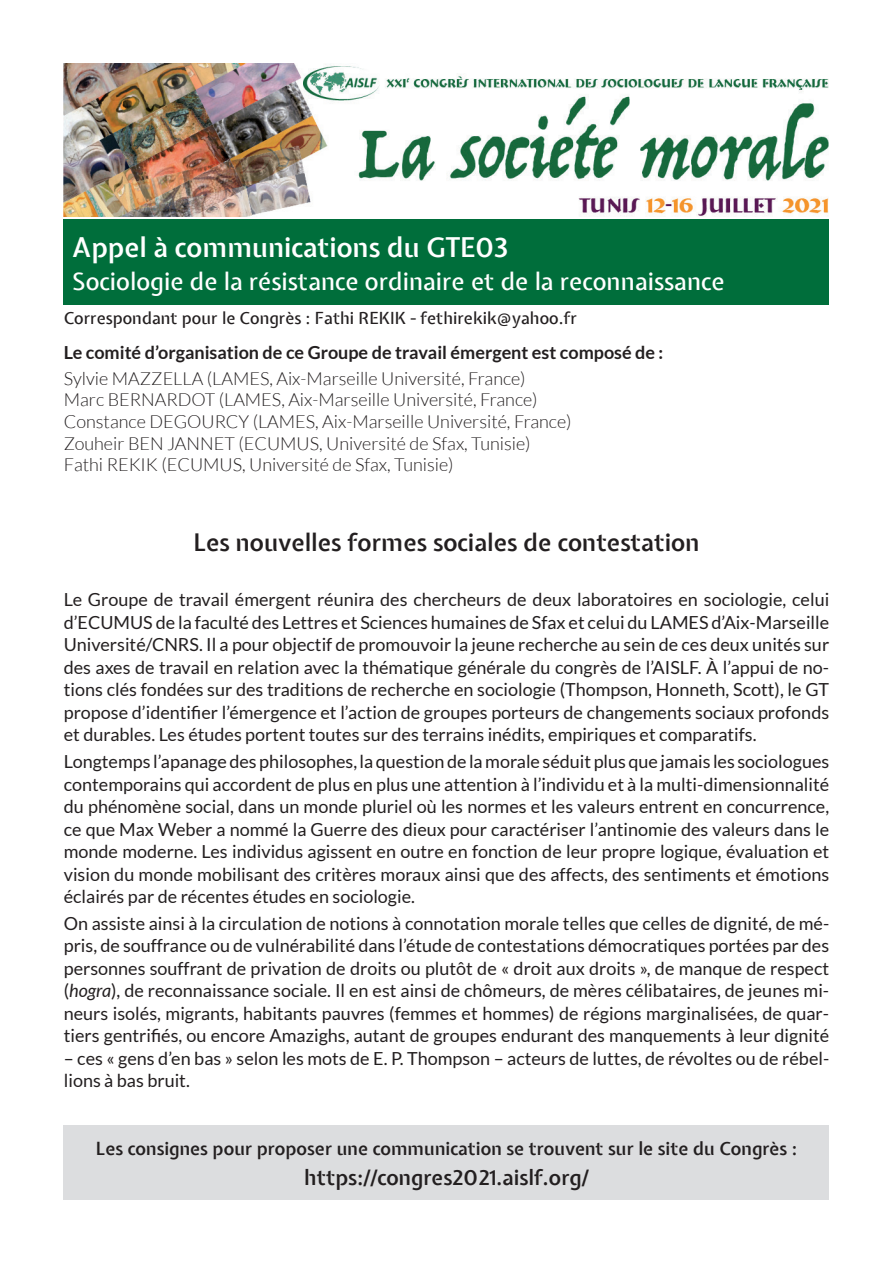
<style>
.page{position:relative;width:893px;height:1263px;background:#fff}
.page>*{position:absolute;margin:0;border:0;box-sizing:border-box;transform-origin:0 0}
.t1{font:600 27px "Expletus Sans";color:#fff}
.t2{font:500 24px "Expletus Sans";color:#fff}
.t3{font:600 24px "Expletus Sans";color:#231f20}
.t4{font:600 21px "Expletus Sans";color:#231f20}
.t5{font:18px/22.5px "Lato";color:#231f20;text-align:justify}
.t6{font:300 18px/21.6px "Lato";color:#231f20}
.t7{font:600 18px "Expletus Sans";color:#231f20}
.t8{font:700 18px "Lato";color:#231f20}
.t9{font:500 16.5px "Expletus Sans";color:#231f20}
.s1{font-style:italic}
</style>
<div class="page">
<img style="left:64px;top:64px;width:765px;height:153px">
<div style="left:64px;top:219px;width:765px;height:85px;background:#006e3b"></div>
<div style="left:64px;top:1125px;width:765px;height:74px;background:#dcdddf"></div>
<h1 class="t1" style="left:72px;top:233px;width:438px">Appel à communications du GTE03</h1>
<h2 class="t2" style="left:72px;top:269px;width:654px">Sociologie de la résistance ordinaire et de la reconnaissance</h2>
<p class="t9" style="left:64px;top:309px;width:514px">Correspondant pour le Congrès : Fathi Rekik - fethirekik@yahoo.fr</p>
<p class="t8" style="left:64px;top:342px;width:601px">Le comité d’organisation de ce Groupe de travail émergent est composé de :</p>
<p class="t6" style="left:64px;top:368px;width:509px">Sylvie Mazzella (LAMES, Aix-Marseille Université, France)<br>Marc Bernardot (LAMES, Aix-Marseille Université, France)<br>Constance D egou rcy (LAMES, Aix-Marseille Université, France)<br>Zouheir Ben Jannet (ECUMUS, Université de Sfax, Tunisie)<br>Fathi Rekik (ECUMUS, Université de Sfax, Tunisie)</p>
<h2 class="t3" style="left:193px;top:529px;width:508px">Les nouvelles formes sociales de contestation</h2>
<p class="t5" style="left:64px;top:588px;width:767px">Le Groupe de travail émergent réunira des chercheurs de deux laboratoires en sociologie, celui d’ECUMUS de la faculté des Lettres et Sciences humaines de Sfax et celui du LAMES d’Aix-Marseille Université/CNRS. Il a pour objectif de promouvoir la jeune recherche au sein de ces deux unités sur des axes de travail en relation avec la thématique générale du congrès de l’AISLF. À l’appui de no&shy;tions clés fondées sur des traditions de recherche en sociologie (Thompson, Honneth, Scott), le GT propose d’identifier l’émergence et l’action de groupes porteurs de changements sociaux profonds et durables. Les études portent toutes sur des terrains inédits, empiriques et comparatifs.</p>
<p class="t5" style="left:64px;top:750px;width:767px">Longtemps l’apanage des philosophes, la question de la morale séduit plus que jamais les sociologues contemporains qui accordent de plus en plus une attention à l’individu et à la multi-dimensionnalité du phénomène social, dans un monde pluriel où les normes et les valeurs entrent en concurrence, ce que Max Weber a nommé la Guerre des dieux pour caractériser l’antinomie des valeurs dans le monde moderne. Les individus agissent en outre en fonction de leur propre logique, évaluation et vision du monde mobilisant des critères moraux ainsi que des affects, des sentiments et émotions éclairés par de récentes études en sociologie.</p>
<p class="t5" style="left:64px;top:912px;width:767px">On assiste ainsi à la circulation de notions à connotation morale telles que celles de dignité, de mé&shy;pris, de souffrance ou de vulnérabilité dans l’étude de contestations démocratiques portées par des personnes souffrant de privation de droits ou plutôt de « droit aux droits », de manque de respect (<span class="s1">hogra</span>), de reconnaissance sociale. Il en est ainsi de chômeurs, de mères célibataires, de jeunes mi&shy;neurs isolés, migrants, habitants pauvres (femmes et hommes) de régions marginalisées, de quar&shy;tiers gentrifiés, ou encore Amazighs, autant de groupes endurant des manquements à leur dignité</p>
<p class="t5" style="left:64px;top:1047px;width:767px">– ces « gens d’en bas » selon les mots de E. P. Thompson – acteurs de luttes, de révoltes ou de rébel&shy;lions à bas bruit.</p>
<p class="t7" style="left:96px;top:1139px;width:703px">Les consignes pour proposer une communication se trouvent sur le site du Congrès :</p>
<p class="t4" style="left:304px;top:1166px;width:286px">https://congres2021.aislf.org/</p>
</div>
